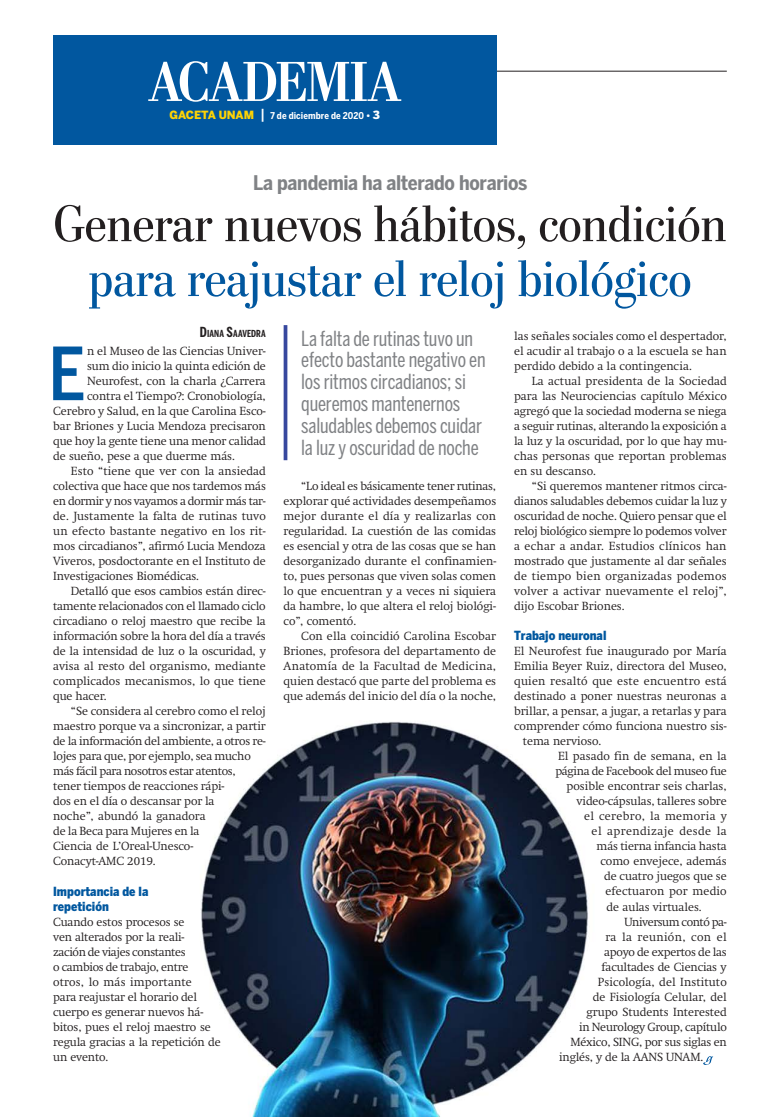
<style>
.page{position:relative;width:780px;height:1117px;background:#fff}
.page>*{position:absolute;margin:0;border:0;box-sizing:border-box;transform-origin:0 0}
._3_0_Tex_Cap_4_COLOR{font:500 72.38px "Benton Sans Cond";color:#01579f}
.t1{font:700 56.25px "Stilson";color:#fff}
._1_0_Cabeza_Principa{font:51.25px/54.9px "Stilson";color:#231f20;text-align:center}
._2_0_Sumario{font:20.62px/21.9px "Benton Sans Comp";letter-spacing:-.01em;color:#808285}
._0_0_Balazo{font:700 20px "Benton Sans Cond";letter-spacing:-.015em;color:#808285}
._3_0_Descanso{font:900 12.5px/15px "Benton Sans Cond";color:#01579f}
._3_0_Texto{font:300 11.62px/15px "Swift";color:#231f20;text-align:justify}
._3_0_Tex_Cap_4_COLOR-2{font:300 11.62px "Swift";color:#231f20}
._3_0_Texto-2{font:300 11.62px "Swift";letter-spacing:-.02em;color:#231f20}
._3_0_Texto-3{font:300 11.62px "Swift";letter-spacing:.02em;color:#231f20}
._3_0_Texto-4{font:300 11.62px "Swift";letter-spacing:.03em;color:#231f20}
._3_0_Texto-5{font:300 11.62px "Swift";letter-spacing:.04em;color:#231f20}
._3_0_Texto-6{font:300 11.62px "Swift";letter-spacing:-.035em;color:#231f20}
._3_0_Texto-7{font:300 11.62px "Swift";letter-spacing:.035em;color:#231f20}
._4_0_Crédito_nota{font:700 9.62px "Benton Sans Comp";letter-spacing:.01em;color:#231f20}
.t2{font:700 9.38px "Benton Sans Cond";letter-spacing:.01em;color:#fff}
.s1{font-family:"Benton Sans";font-weight:900;font-size:11.25px;color:#fed304}
.s2{font-family:"Benton Sans";font-weight:500;font-size:13.75px}
.s3{font-family:"Benton Sans";font-weight:900}
.s4{font-family:"Benton Sans";font-weight:900;font-size:11.25px}
.s5{color:#01579f}
.s6{font-size:13.75px}
</style>
<div class="page">
<img style="left:201px;top:35px;width:526px;height:1081px">
<hr style="left:53px;top:71px;width:673px;height:1px;background:#231f20">
<div style="left:53px;top:35px;width:443px;height:110px;background:#01579f"></div>
<svg style="left:283px;top:325px;width:4px;height:135px"></svg>
<svg style="left:703px;top:1055px;width:10px;height:9px"></svg>
<h2 class="t1" style="left:149px;top:48px;width:253px">ACADEMIA</h2>
<p class="t2" style="left:169px;top:110px;width:212px"><span class="s1">GACETA UNAM</span> <span class="s2">|</span> 7 de diciembre de 2020 <span class="s3">•</span> <span class="s4">3</span></p>
<p class="_0_0_Balazo" style="left:253px;top:171px;width:276px">La pandemia ha alterado horarios</p>
<p class="_1_0_Cabeza_Principa" style="left:53px;top:196px;width:674px">Generar nuevos hábitos, condición <span class="s5">para reajustar el reloj biológico</span></p>
<p class="_4_0_Crédito_nota" style="left:200px;top:328px;width:67px"><span class="s6">D</span>IANA <span class="s6">S</span>AAVEDRA</p>
<p class="_3_0_Tex_Cap_4_COLOR" style="left:48px;top:331px;width:39px">E</p>
<p class="_3_0_Tex_Cap_4_COLOR-2" style="left:87px;top:344px;width:180px">n el Museo de las Ciencias Univer-</p>
<p class="_3_0_Tex_Cap_4_COLOR-2" style="left:87px;top:359px;width:180px">sum dio inicio la quinta edición de</p>
<p class="_3_0_Tex_Cap_4_COLOR-2" style="left:87px;top:374px;width:180px">Neurofest, con la charla ¿Carrera</p>
<p class="_3_0_Tex_Cap_4_COLOR-2" style="left:87px;top:389px;width:180px">contra el Tiempo?: Cronobiología,</p>
<p class="_3_0_Tex_Cap_4_COLOR-2" style="left:53px;top:404px;width:214px">Cerebro y Salud, en la que Carolina Esco-</p>
<p class="_3_0_Tex_Cap_4_COLOR-2" style="left:53px;top:419px;width:214px">bar Briones y Lucia Mendoza precisaron</p>
<p class="_3_0_Tex_Cap_4_COLOR-2" style="left:53px;top:434px;width:214px">que hoy la gente tiene una menor calidad</p>
<p class="_3_0_Tex_Cap_4_COLOR-2" style="left:53px;top:449px;width:183px">de sueño, pese a que duerme más.</p>
<p class="_3_0_Texto" style="left:53px;top:463px;width:214px;text-indent:18px">Esto “tiene que ver con la ansiedad colectiva que hace que nos tardemos más en dormir y nos vayamos a dormir más tar&shy;de. Justamente la falta de rutinas tuvo un efecto bastante negativo en los rit&shy;mos circadianos”, afirmó Lucia Mendoza Viveros, posdoctorante en el Instituto de Investigaciones Biomédicas.</p>
<p class="_3_0_Texto" style="left:53px;top:583px;width:214px;text-indent:18px">Detalló que esos cambios están direc&shy;tamente relacionados con el llamado ciclo circadiano o reloj maestro que recibe la información sobre la hora del día a través de la intensidad de luz o la oscuridad, y avisa al resto del organismo, mediante complicados mecanismos, lo que tiene que hacer.</p>
<p class="_3_0_Texto" style="left:53px;top:703px;width:214px;text-align:left;text-indent:18px">“Se considera al cerebro como el reloj maestro porque va a sincronizar, a partir de la información del ambiente, a otros re&shy;lojes para que, por ejemplo, sea mucho más fácil para nosotros estar atentos, tener tiempos de reacciones rápi-<br>dos en el día o descansar por la<br>noche”, abundó la ganadora<br>de la Beca para Mujeres en la<br>Ciencia de L’Oreal-Unesco-Conacyt-AMC 2019.</p>
<p class="_3_0_Descanso" style="left:53px;top:883px;width:97px">Importancia de la repetición</p>
<p class="_3_0_Texto" style="left:53px;top:913px;width:169px;text-align:left">Cuando estos procesos se<br>ven alterados por la reali-<br>zación de viajes constantes<br>o cambios de trabajo, entre otros, lo más importante<br>para reajustar el horario del cuerpo es generar nuevos há&shy;bitos, pues el reloj maestro se regula gracias a la repetición de un evento.</p>
<p class="_2_0_Sumario" style="left:301px;top:327px;width:186px">La falta de rutinas tuvo un efecto bastante negativo en los ritmos circadianos; si queremos mantenernos saludables debemos cuidar la luz y oscuridad de noche</p>
<p class="_3_0_Texto" style="left:283px;top:478px;width:214px;text-indent:18px">“Lo ideal es básicamente tener rutinas, explorar qué actividades desempeñamos mejor durante el día y realizarlas con regularidad. La cuestión de las comidas es esencial y otra de las cosas que se han desorganizado durante el confinamien&shy;to, pues personas que viven solas comen lo que encuentran y a veces ni siquiera da hambre, lo que altera el reloj biológi&shy;co”, comentó.</p>
<p class="_3_0_Texto" style="left:283px;top:628px;width:214px;text-indent:18px">Con ella coincidió Carolina Escobar Briones, profesora del departamento de Anatomía de la Facultad de Medicina, quien destacó que parte del problema es que además del inicio del día o la noche,</p>
<p class="_3_0_Texto" style="left:514px;top:328px;width:214px">las señales sociales como el despertador, el acudir al trabajo o a la escuela se han perdido debido a la contingencia.</p>
<p class="_3_0_Texto" style="left:514px;top:373px;width:214px;text-indent:18px">La actual presidenta de la Sociedad para las Neurociencias capítulo México agregó que la sociedad moderna se niega a seguir rutinas, alterando la exposición a la luz y la oscuridad, por lo que hay mu&shy;chas personas que reportan problemas en su descanso.</p>
<p class="_3_0_Texto" style="left:514px;top:478px;width:214px;text-indent:18px">“Si queremos mantener ritmos circa&shy;dianos saludables debemos cuidar la luz y oscuridad de noche. Quiero pensar que el reloj biológico siempre lo podemos volver a echar a andar. Estudios clínicos han mostrado que justamente al dar señales de tiempo bien organizadas podemos volver a activar nuevamente el reloj”, dijo Escobar Briones.</p>
<p class="_3_0_Descanso" style="left:514px;top:628px;width:94px">Trabajo neuronal</p>
<p class="_3_0_Texto" style="left:514px;top:643px;width:214px">El Neurofest fue inaugurado por María</p>
<p class="_3_0_Texto" style="left:514px;top:658px;width:214px">Emilia Beyer Ruiz, directora del Museo,</p>
<p class="_3_0_Texto-3" style="left:514px;top:674px;width:214px">quien resaltó que este encuentro está</p>
<p class="_3_0_Texto" style="left:514px;top:688px;width:214px">destinado a poner nuestras neuronas a</p>
<p class="_3_0_Texto" style="left:514px;top:703px;width:214px">brillar, a pensar, a jugar, a retarlas y para</p>
<p class="_3_0_Texto" style="left:514px;top:718px;width:214px">comprender cómo funciona nuestro sis-</p>
<p class="_3_0_Texto" style="left:523px;top:733px;width:80px">tema nervioso.</p>
<p class="_3_0_Texto" style="left:558px;top:748px;width:170px">El pasado fin de semana, en la</p>
<p class="_3_0_Texto-2" style="left:555px;top:764px;width:173px">página de Facebook del museo fue</p>
<p class="_3_0_Texto" style="left:566px;top:778px;width:162px">posible encontrar seis charlas,</p>
<p class="_3_0_Texto" style="left:576px;top:793px;width:151px">video-cápsulas, talleres sobre</p>
<p class="_3_0_Texto-4" style="left:584px;top:809px;width:144px">el cerebro, la memoria y</p>
<p class="_3_0_Texto-5" style="left:591px;top:824px;width:136px">el aprendizaje desde la</p>
<p class="_3_0_Texto" style="left:596px;top:838px;width:132px">más tierna infancia hasta</p>
<p class="_3_0_Texto" style="left:600px;top:853px;width:128px">como envejece, además</p>
<p class="_3_0_Texto" style="left:604px;top:868px;width:124px">de cuatro juegos que se</p>
<p class="_3_0_Texto-3" style="left:605px;top:884px;width:123px">efectuaron por medio</p>
<p class="_3_0_Texto" style="left:606px;top:898px;width:97px">de aulas virtuales.</p>
<p class="_3_0_Texto-6" style="left:624px;top:914px;width:104px">Universum contó pa-</p>
<p class="_3_0_Texto-7" style="left:605px;top:929px;width:123px">ra la reunión, con el</p>
<p class="_3_0_Texto-2" style="left:604px;top:944px;width:124px">apoyo de expertos de las</p>
<p class="_3_0_Texto" style="left:601px;top:958px;width:127px">facultades de Ciencias y</p>
<p class="_3_0_Texto" style="left:598px;top:973px;width:130px">Psicología, del Instituto</p>
<p class="_3_0_Texto" style="left:593px;top:988px;width:135px">de Fisiología Celular, del</p>
<p class="_3_0_Texto" style="left:586px;top:1003px;width:142px">grupo Students Interested</p>
<p class="_3_0_Texto-2" style="left:579px;top:1019px;width:149px">in Neurology Group, capítulo</p>
<p class="_3_0_Texto" style="left:570px;top:1033px;width:158px">México, SING, por sus siglas en</p>
<p class="_3_0_Texto" style="left:559px;top:1048px;width:146px">inglés, y de la AANS UNAM.</p>
</div>
